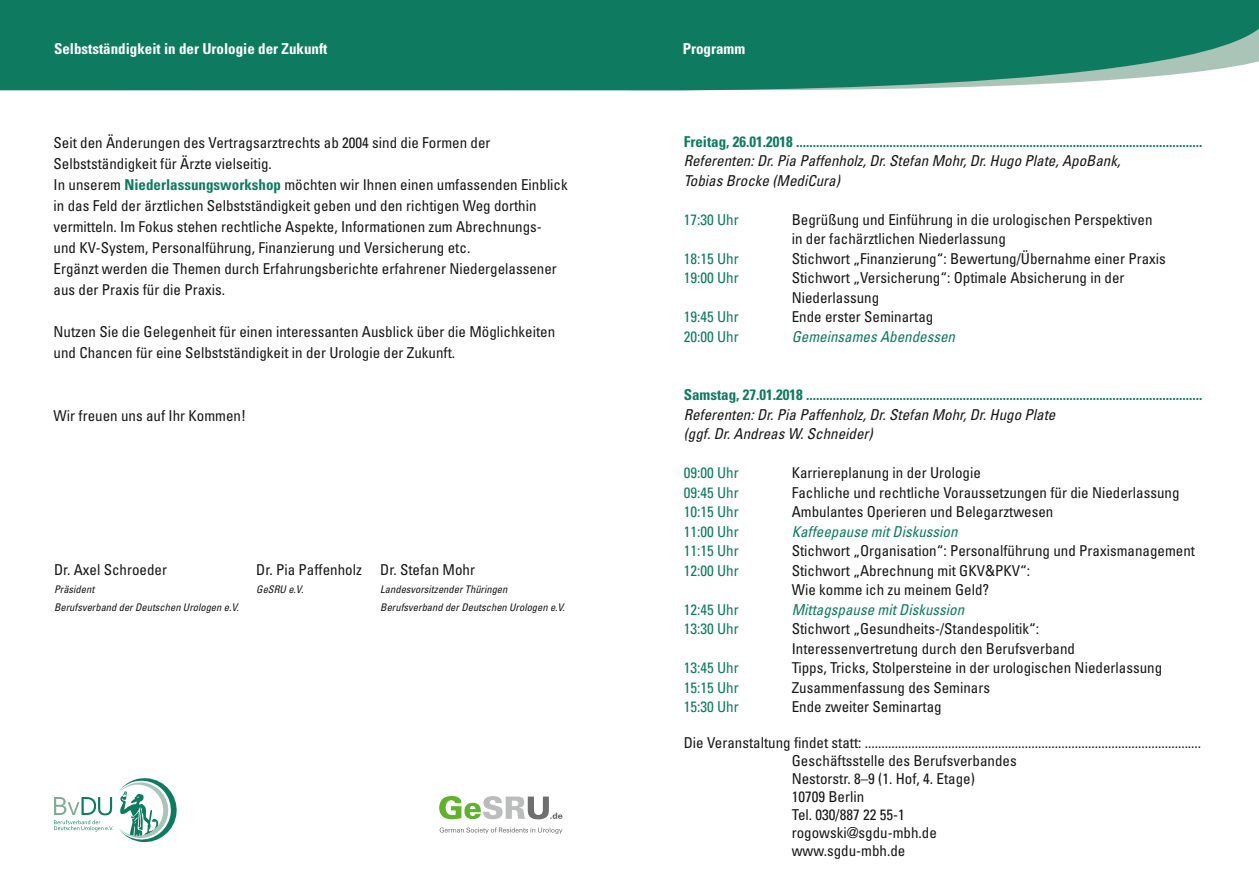
<style>
.page{position:relative;width:1259px;height:893px;background:#fff}
.page>*{position:absolute;margin:0;border:0;box-sizing:border-box;transform-origin:0 0}
.t1{font:condensed 15px/21px "Univers LT Std";color:#181716}
.t2{font:700 condensed 15px "Univers LT Std";color:#0e7a5f}
.t3{font:italic condensed 15px/19.5px "Univers LT Std";color:#181716}
.t4{font:condensed 15px "Univers LT Std";color:#0e7a5f}
.t5{font:italic condensed 15px "Univers LT Std";color:#0e7a5f}
.t6{font:700 condensed 15px "Univers LT Std";color:#fff}
.t7{font:italic condensed 10.5px/18px "Univers LT Std";color:#181716}
.s1{font-weight:700;color:#0e7a5f}
</style>
<div class="page">
<svg style="left:0;top:0;width:1259px;height:91px;background:#1e8269"></svg>
<svg style="left:54px;top:778px;width:123px;height:65px"></svg>
<svg style="left:439px;top:796px;width:123px;height:23px"></svg>
<svg style="left:440px;top:827px;width:122px;height:7px"></svg>
<p class="t6" style="left:54px;top:40px;width:275px">Selbstständigkeit in der Urologie der Zukunft</p>
<p class="t6" style="left:682px;top:39px;width:64px">Programm</p>
<p class="t1" style="left:54px;top:132px;width:516px">Seit den Änderungen des Vertragsarztrechts ab 2004 sind die Formen der Selbstständigkeit für Ärzte vielseitig.<br>In unserem <span class="s1">Niederlassungsworkshop</span> möchten wir Ihnen einen umfassenden Einblick in das Feld der ärztlichen Selbstständigkeit geben und den richtigen Weg dorthin vermitteln. Im Fokus stehen rechtliche Aspekte, Informationen zum Abrechnungs&shy;und KV-System, Personalführung, Finanzierung und Versicherung etc.<br>Ergänzt werden die Themen durch Erfahrungsberichte erfahrener Niedergelassener aus der Praxis für die Praxis.</p>
<p class="t1" style="left:54px;top:321px;width:503px">Nutzen Sie die Gelegenheit für einen interessanten Ausblick über die Möglichkeiten und Chancen für eine Selbstständigkeit in der Urologie der Zukunft.</p>
<p class="t1" style="left:54px;top:405px;width:194px">Wir freuen uns auf Ihr Kommen!</p>
<p class="t1" style="left:54px;top:559px;width:115px">Dr. Axel Schroeder</p>
<p class="t7" style="left:54px;top:580px;width:186px">Präsident<br>Berufsverband der Deutschen Urologen e.V.</p>
<p class="t1" style="left:256px;top:559px;width:107px">Dr. Pia Paffenholz</p>
<p class="t7" style="left:256px;top:580px;width:49px">GeSRU e.V.</p>
<p class="t1" style="left:380px;top:559px;width:96px">Dr. Stefan Mohr</p>
<p class="t7" style="left:380px;top:580px;width:186px">Landesvorsitzender Thüringen<br>Berufsverband der Deutschen Urologen e.V.</p>
<p class="t2" style="left:683px;top:132px;width:520px">Freitag, 26.01.2018 ..........................................................................................................................</p>
<p class="t3" style="left:683px;top:151px;width:438px">Referenten: Dr. Pia Paffenholz, Dr. Stefan Mohr, Dr. Hugo Plate, ApoBank,<br>Tobias Brocke (MediCura)</p>
<p class="t4" style="left:683px;top:210px;width:56px">17:30 Uhr</p>
<p class="t1" style="left:791px;top:209px;width:362px;line-height:19.5px">Begrüßung und Einführung in die urologischen Perspektiven in der fachärztlichen Niederlassung</p>
<p class="t4" style="left:683px;top:249px;width:56px">18:15 Uhr</p>
<p class="t1" style="left:791px;top:248px;width:376px">Stichwort „Finanzierung“: Bewertung/Übernahme einer Praxis</p>
<p class="t4" style="left:683px;top:268px;width:56px">19:00 Uhr</p>
<p class="t1" style="left:791px;top:268px;width:334px;line-height:19.5px">Stichwort „Versicherung“: Optimale Absicherung in der<br>Niederlassung</p>
<p class="t4" style="left:683px;top:307px;width:56px">19:45 Uhr</p>
<p class="t1" style="left:791px;top:306px;width:143px">Ende erster Seminartag</p>
<p class="t4" style="left:683px;top:327px;width:56px">20:00 Uhr</p>
<p class="t5" style="left:791px;top:327px;width:165px">Gemeinsames Abendessen</p>
<p class="t2" style="left:683px;top:386px;width:520px">Samstag, 27.01.2018 .......................................................................................................................</p>
<p class="t3" style="left:683px;top:405px;width:373px">Referenten: Dr. Pia Paffenholz, Dr. Stefan Mohr, Dr. Hugo Plate (ggf. Dr. Andreas W. Schneider)</p>
<p class="t4" style="left:683px;top:463px;width:56px">09:00 Uhr</p>
<p class="t1" style="left:791px;top:462px;width:191px">Karriereplanung in der Urologie</p>
<p class="t4" style="left:683px;top:483px;width:56px">09:45 Uhr</p>
<p class="t1" style="left:791px;top:482px;width:389px">Fachliche und rechtliche Voraussetzungen für die Niederlassung</p>
<p class="t4" style="left:683px;top:502px;width:56px">10:15 Uhr</p>
<p class="t1" style="left:791px;top:501px;width:263px">Ambulantes Operieren und Belegarztwesen</p>
<p class="t4" style="left:683px;top:522px;width:56px">11:00 Uhr</p>
<p class="t5" style="left:791px;top:522px;width:167px">Kaffeepause mit Diskussion</p>
<p class="t4" style="left:683px;top:541px;width:56px">11:15 Uhr</p>
<p class="t1" style="left:791px;top:540px;width:405px">Stichwort „Organisation“: Personalführung und Praxismanagement</p>
<p class="t4" style="left:683px;top:561px;width:56px">12:00 Uhr</p>
<p class="t1" style="left:791px;top:560px;width:240px;line-height:19.5px">Stichwort „Abrechnung mit GKV&amp;PKV“:<br>Wie komme ich zu meinem Geld?</p>
<p class="t4" style="left:683px;top:600px;width:56px">12:45 Uhr</p>
<p class="t5" style="left:791px;top:600px;width:174px">Mittagspause mit Diskussion</p>
<p class="t4" style="left:683px;top:619px;width:56px">13:30 Uhr</p>
<p class="t1" style="left:791px;top:619px;width:285px;line-height:19.5px">Stichwort „Gesundheits-/Standespolitik“:<br>Interessenvertretung durch den Berufsverband</p>
<p class="t4" style="left:683px;top:658px;width:56px">13:45 Uhr</p>
<p class="t1" style="left:791px;top:657px;width:372px">Tipps, Tricks, Stolpersteine in der urologischen Niederlassung</p>
<p class="t4" style="left:683px;top:678px;width:56px">15:15 Uhr</p>
<p class="t1" style="left:791px;top:677px;width:200px">Zusammenfassung des Seminars</p>
<p class="t4" style="left:683px;top:697px;width:56px">15:30 Uhr</p>
<p class="t1" style="left:791px;top:696px;width:151px">Ende zweiter Seminartag</p>
<p class="t1" style="left:791px;top:734px;width:411px;line-height:18px;text-indent:-108px">Die Veranstaltung findet statt: .....................................................................................................<br>Geschäftsstelle des Berufsverbandes<br>Nestorstr. 8–9 (1. Hof, 4. Etage)<br>10709 Berlin<br>Tel. 030/887 22 55-1<br>rogowski@sgdu-mbh.de<br>www.sgdu-mbh.de</p>
</div>
